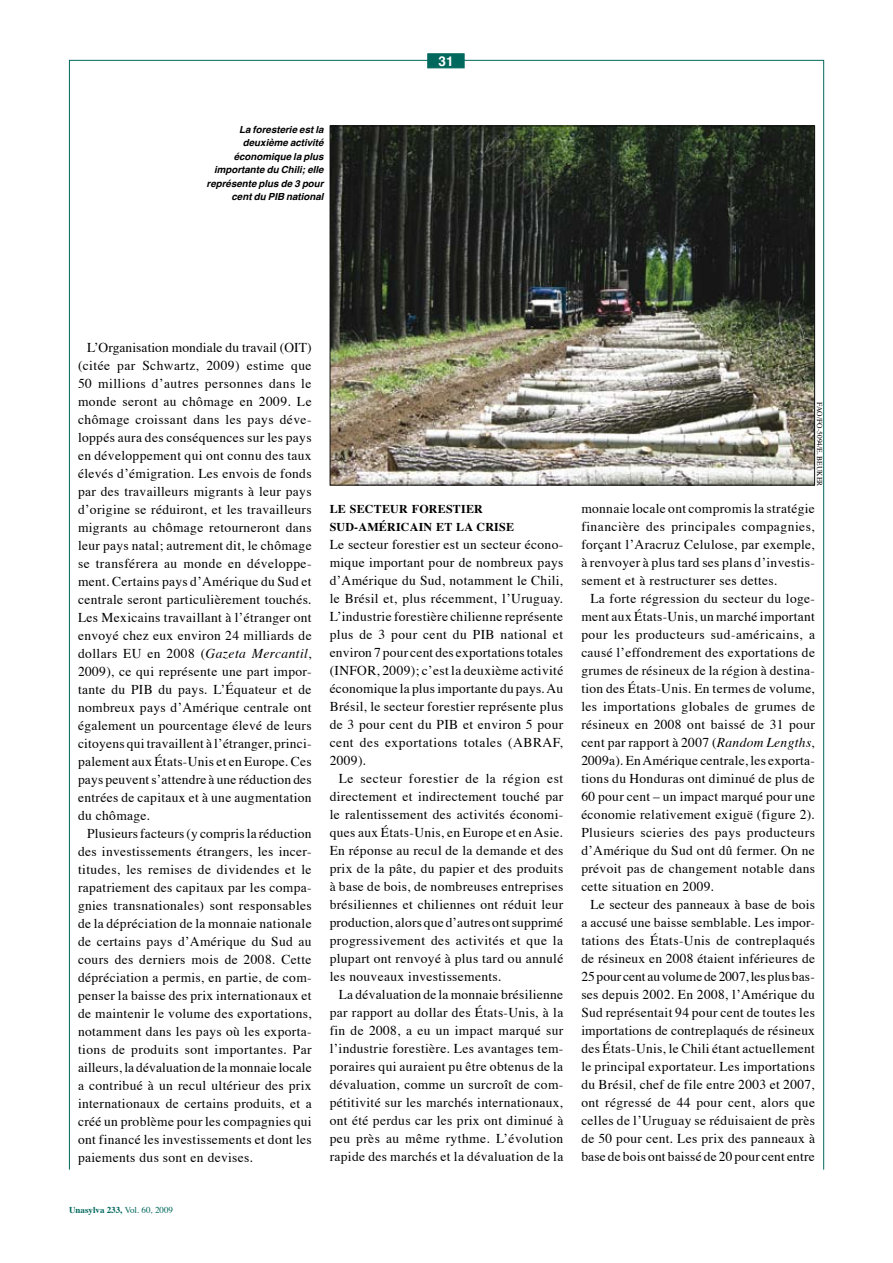
<style>
.page{position:relative;width:893px;height:1263px;background:#fff}
.page>*{position:absolute;margin:0;border:0;box-sizing:border-box;transform-origin:0 0}
.t1{font:13.5px/18px "Times";letter-spacing:.025em;color:#000;text-align:justify}
.t2{font:700 13.5px "Helvetica";color:#fff}
.t3{font:700 12px/18px "Times";letter-spacing:.02em;color:#000}
.t4{font:italic 700 9.75px/13.5px "Helvetica";color:#000;text-align:right}
.t5{font:700 9px "Times";color:#00685c}
.t6{font:7.5px "Times";color:#000}
.s1{font-style:italic}
.s2{font-weight:400}
</style>
<div class="page">
<div style="left:428px;top:54px;width:36px;height:14px;background:#00685c;border:1px solid #00685c"></div>
<img style="left:332px;top:128px;width:481px;height:355px">
<p class="t4" style="left:207px;top:123px;width:119px">La foresterie est la deuxième activité économique la plus importante du Chili; elle représente plus de 3 pour cent du PIB national</p>
<p class="t2" style="left:439px;top:50px;width:17px">31</p>
<p class="t1" style="left:78px;top:339px;width:235px;text-indent:9px">L’Organisation mondiale du travail (OIT) (citée par Schwartz, 2009) estime que 50 millions d’autres personnes dans le monde seront au chômage en 2009. Le chômage croissant dans les pays déve&shy;loppés aura des conséquences sur les pays en développement qui ont connu des taux élevés d’émigration. Les envois de fonds par des travailleurs migrants à leur pays d’origine se réduiront, et les travailleurs migrants au chômage retourneront dans leur pays natal; autrement dit, le chômage se transférera au monde en développe&shy;ment. Certains pays d’Amérique du Sud et centrale seront particulièrement touchés.<br>Les Mexicains travaillant à l’étranger ont envoyé chez eux environ 24 milliards de dollars EU en 2008 (<span class="s1">Gazeta Mercantil</span>, 2009), ce qui représente une part impor&shy;tante du PIB du pays. L’Équateur et de nombreux pays d’Amérique centrale ont également un pourcentage élevé de leurs citoyens qui travaillent à l’étranger, princi&shy;palement aux États-Unis et en Europe. Ces pays peuvent s’attendre à une réduction des entrées de capitaux et à une augmentation du chômage.</p>
<p class="t1" style="left:78px;top:825px;width:235px;text-indent:9px">Plusieurs facteurs (y compris la réduction des investissements étrangers, les incer&shy;titudes, les remises de dividendes et le rapatriement des capitaux par les compa&shy;gnies transnationales) sont responsables de la dépréciation de la monnaie nationale de certains pays d’Amérique du Sud au cours des derniers mois de 2008. Cette dépréciation a permis, en partie, de com&shy;penser la baisse des prix internationaux et de maintenir le volume des exportations, notamment dans les pays où les exporta&shy;tions de produits sont importantes. Par ailleurs, la dévaluation de la monnaie locale a contribué à un recul ultérieur des prix internationaux de certains produits, et a créé un problème pour les compagnies qui ont financé les investissements et dont les paiements dus sont en devises.</p>
<p class="t5" style="left:69px;top:1204px;width:106px">Unasylva 233, <span class="s2">Vol. 60, 2009</span></p>
<p class="t3" style="left:330px;top:500px;width:186px">LE SECTEUR FORESTIER<br>SUD-AMÉRICAIN ET LA CRISE</p>
<p class="t1" style="left:330px;top:536px;width:235px">Le secteur forestier est un secteur écono&shy;mique important pour de nombreux pays d’Amérique du Sud, notamment le Chili, le Brésil et, plus récemment, l’Uruguay.<br>L’industrie forestière chilienne représente plus de 3 pour cent du PIB national et environ 7 pour cent des exportations totales (INFOR, 2009); c’est la deuxième activité économique la plus importante du pays. Au Brésil, le secteur forestier représente plus de 3 pour cent du PIB et environ 5 pour cent des exportations totales (ABRAF, 2009).</p>
<p class="t1" style="left:330px;top:770px;width:235px;text-indent:9px">Le secteur forestier de la région est directement et indirectement touché par le ralentissement des activités économi&shy;ques aux États-Unis, en Europe et en Asie.<br>En réponse au recul de la demande et des prix de la pâte, du papier et des produits à base de bois, de nombreuses entreprises brésiliennes et chiliennes ont réduit leur production, alors que d’autres ont supprimé progressivement des activités et que la plupart ont renvoyé à plus tard ou annulé les nouveaux investissements.</p>
<p class="t1" style="left:330px;top:986px;width:235px;text-indent:9px">La dévaluation de la monnaie brésilienne par rapport au dollar des États-Unis, à la fin de 2008, a eu un impact marqué sur l’industrie forestière. Les avantages tem&shy;poraires qui auraient pu être obtenus de la dévaluation, comme un surcroît de com&shy;pétitivité sur les marchés internationaux, ont été perdus car les prix ont diminué à peu près au même rythme. L’évolution rapide des marchés et la dévaluation de la</p>
<p class="t6" style="left:824px;top:402px;width:85px;rotate:90deg">FAO/FO-5094/E. Beuker</p>
<p class="t1" style="left:581px;top:501px;width:235px">monnaie locale ont compromis la stratégie financière des principales compagnies, forçant l’Aracruz Celulose, par exemple, à renvoyer à plus tard ses plans d’investis&shy;sement et à restructurer ses dettes.</p>
<p class="t1" style="left:581px;top:591px;width:235px;text-indent:9px">La forte régression du secteur du loge&shy;ment aux États-Unis, un marché important pour les producteurs sud-américains, a causé l’effondrement des exportations de grumes de résineux de la région à destina&shy;tion des États-Unis. En termes de volume, les importations globales de grumes de résineux en 2008 ont baissé de 31 pour cent par rapport à 2007 (<span class="s1">Random Lengths</span>, 2009a). En Amérique centrale, les exporta&shy;tions du Honduras ont diminué de plus de 60 pour cent – un impact marqué pour une économie relativement exiguë (figure 2).<br>Plusieurs scieries des pays producteurs d’Amérique du Sud ont dû fermer. On ne prévoit pas de changement notable dans cette situation en 2009.</p>
<p class="t1" style="left:581px;top:897px;width:235px;text-indent:9px">Le secteur des panneaux à base de bois a accusé une baisse semblable. Les impor&shy;tations des États-Unis de contreplaqués de résineux en 2008 étaient inférieures de 25 pour cent au volume de 2007, les plus bas&shy;ses depuis 2002. En 2008, l’Amérique du Sud représentait 94 pour cent de toutes les importations de contreplaqués de résineux des États-Unis, le Chili étant actuellement le principal exportateur. Les importations du Brésil, chef de file entre 2003 et 2007, ont régressé de 44 pour cent, alors que celles de l’Uruguay se réduisaient de près de 50 pour cent. Les prix des panneaux à base de bois ont baissé de 20 pour cent entre</p>
</div>
